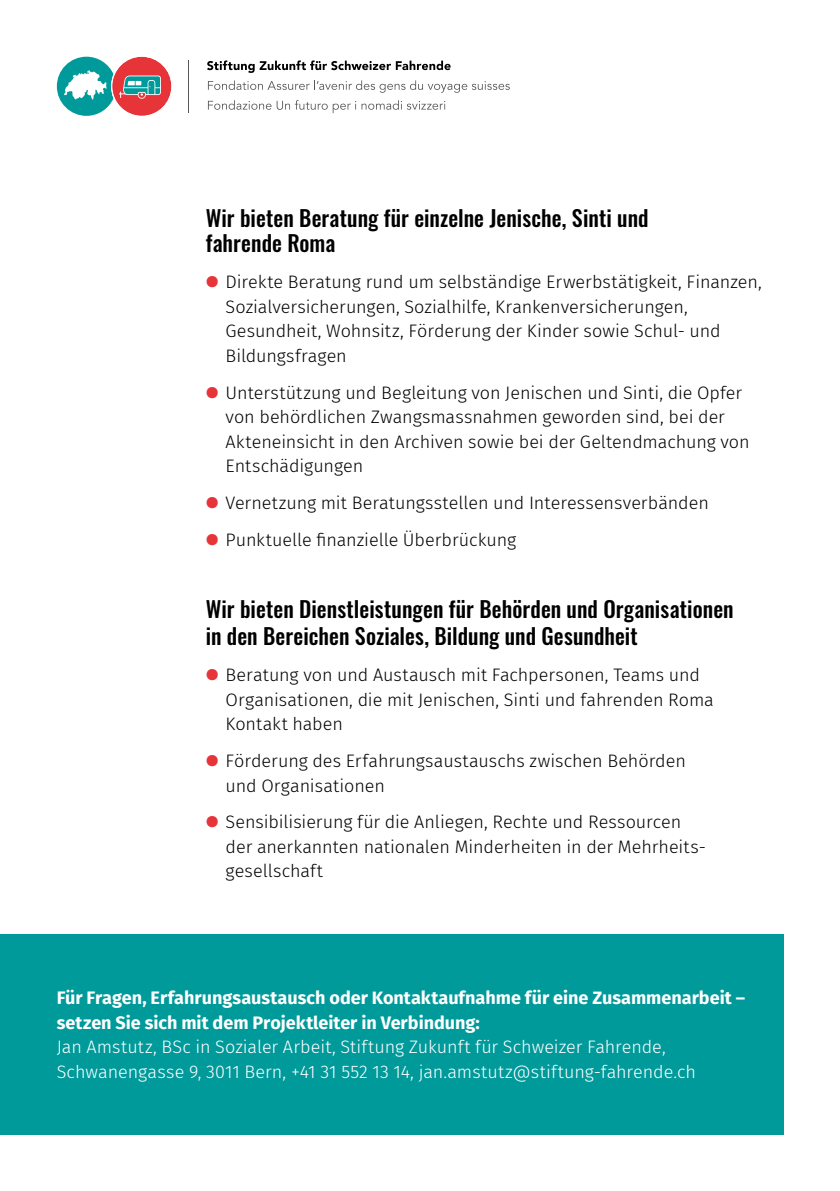
<style>
.page{position:relative;width:840px;height:1191px;background:#fff}
.page>*{position:absolute;margin:0;border:0;box-sizing:border-box;transform-origin:0 0}
.t1{font:22px/24.6px "Oswald";color:#000}
.t2{font:300 18px/24.4px "Fira Sans";letter-spacing:-.005em;color:#000}
.t3{font:300 18px/24.4px "Fira Sans";color:#fff}
.t4{font:700 18px/24.4px "Fira Sans";color:#fff}
.s1{font-weight:900;font-size:36px;color:#e73439}
</style>
<div class="page">
<div style="left:0;top:934px;width:782px;height:200px;background:#009a9b"></div>
<svg style="left:207px;top:60px;width:243px;height:13px"></svg>
<svg style="left:208px;top:80px;width:301px;height:13px"></svg>
<svg style="left:208px;top:100px;width:237px;height:13px"></svg>
<hr style="left:188px;top:60px;width:1px;height:53px;background:#575756">
<svg style="left:56px;top:56px;width:116px;height:60px"></svg>
<p class="t1" style="left:206px;top:204px;width:444px">Wir bieten Beratung für einzelne Jenische, Sinti und fahrende Roma</p>
<p class="t2" style="left:225px;top:270px;width:537px;text-indent:-20px"><span class="s1">•</span> Direkte Beratung rund um selbständige Erwerbstätigkeit, Finanzen, Sozialversicherungen, Sozialhilfe, Krankenversicherungen, Gesundheit, Wohnsitz, Förderung der Kinder sowie Schul- und Bildungsfragen</p>
<p class="t2" style="left:225px;top:380px;width:525px;text-indent:-20px"><span class="s1">•</span> Unterstützung und Begleitung von Jenischen und Sinti, die Opfer von behördlichen Zwangsmassnahmen geworden sind, bei der Akteneinsicht in den Archiven sowie bei der Geltendmachung von Entschädigungen</p>
<p class="t2" style="left:206px;top:490px;width:504px"><span class="s1">•</span> Vernetzung mit Beratungsstellen und Interessensverbänden</p>
<p class="t2" style="left:206px;top:527px;width:312px"><span class="s1">•</span> Punktuelle finanzielle Überbrückung</p>
<p class="t1" style="left:206px;top:593px;width:529px;line-height:27px">Wir bieten Dienstleistungen für Behörden und Organisationen in den Bereichen Soziales, Bildung und Gesundheit</p>
<p class="t2" style="left:225px;top:662px;width:489px;text-indent:-20px"><span class="s1">•</span> Beratung von und Austausch mit Fachpersonen, Teams und<br>Organisationen, die mit Jenischen, Sinti und fahrenden Roma<br>Kontakt haben</p>
<p class="t2" style="left:225px;top:748px;width:461px;text-indent:-20px"><span class="s1">•</span> Förderung des Erfahrungsaustauschs zwischen Behörden und Organisationen</p>
<p class="t2" style="left:225px;top:809px;width:481px;text-indent:-20px"><span class="s1">•</span> Sensibilisierung für die Anliegen, Rechte und Ressourcen der anerkannten nationalen Minderheiten in der Mehrheits&shy;gesellschaft</p>
<p class="t4" style="left:57px;top:984px;width:689px">Für Fragen, Erfahrungsaustausch oder Kontaktaufnahme für eine Zusammenarbeit – setzen Sie sich mit dem Projektleiter in Verbindung:</p>
<p class="t3" style="left:57px;top:1034px;width:640px">Jan Amstutz, BSc in Sozialer Arbeit, Stiftung Zukunft für Schweizer Fahrende,<br>Schwanengasse 9, 3011 Bern, +41 31 552 13 14, jan.amstutz@stiftung-fahrende.ch</p>
</div>
